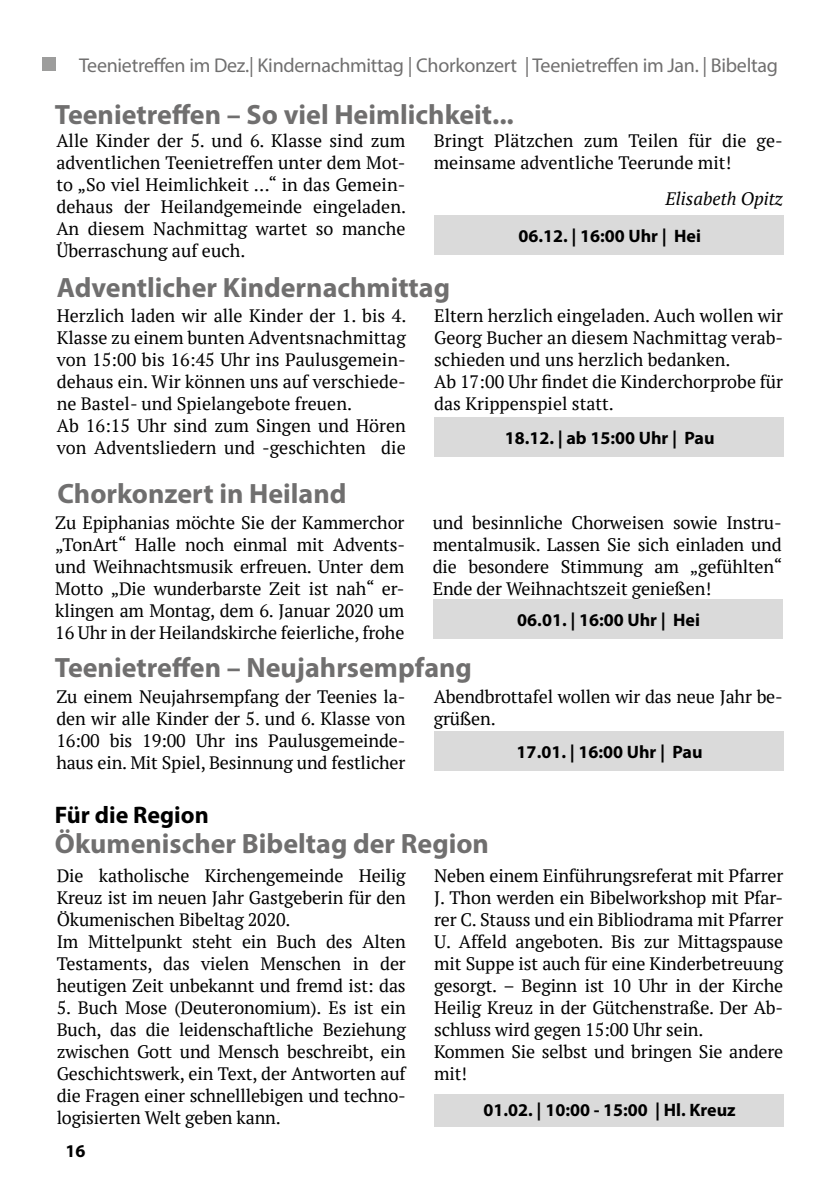
<style>
.page{position:relative;width:840px;height:1191px;background:#fff}
.page>*{position:absolute;margin:0;border:0;box-sizing:border-box;transform-origin:0 0}
.t1{font:700 28px "Myriad Pro";color:#706f6f}
.t2{font:700 24px "Myriad Pro";color:#000}
.t3{font:20px "Myriad Pro";letter-spacing:-.015em;color:#706f6f}
.t4{font:18px/22px "PT Serif";letter-spacing:-.01em;color:#000}
.t5{font:700 18px "Myriad Pro";color:#000}
.t6{font:italic 18px "PT Serif";color:#000}
</style>
<div class="page">
<div style="left:42px;top:57px;width:14px;height:14px;background:#9d9d9c"></div>
<div style="left:434px;top:215px;width:348px;height:40px;background:#dadada"></div>
<div style="left:434px;top:417px;width:348px;height:39px;background:#dadada"></div>
<div style="left:434px;top:731px;width:348px;height:39px;background:#dadada"></div>
<div style="left:434px;top:1094px;width:348px;height:32px;background:#dadada"></div>
<div style="left:433px;top:599px;width:348px;height:40px;background:#dadada"></div>
<p class="t3" style="left:79px;top:53px;width:700px">Teenietreffen im Dez.| Kindernachmittag | Chorkonzert | Teenietreffen im Jan. | Bibeltag</p>
<h1 class="t1" style="left:55px;top:96px;width:460px">Teenietreffen – So viel Heimlichkeit...</h1>
<p class="t4" style="left:56px;top:129px;width:351px;text-align:justify">Alle Kinder der 5. und 6. Klasse sind zum adventlichen Teenietreffen unter dem Mot&shy;to „So viel Heimlichkeit …“ in das Gemein&shy;dehaus der Heilandgemeinde eingeladen.<br>An diesem Nachmittag wartet so manche Überraschung auf euch.</p>
<p class="t4" style="left:433px;top:129px;width:350px">Bringt Plätzchen zum Teilen für die ge&shy;meinsame adventliche Teerunde mit!</p>
<p class="t6" style="left:665px;top:187px;width:119px">Elisabeth Opitz</p>
<p class="t5" style="left:518px;top:224px;width:184px">06.12. | 16:00 Uhr | Hei</p>
<h1 class="t1" style="left:57px;top:270px;width:394px">Adventlicher Kindernachmittag</h1>
<p class="t4" style="left:57px;top:304px;width:351px">Herzlich laden wir alle Kinder der 1. bis 4.<br>Klasse zu einem bunten Adventsnachmittag von 15:00 bis 16:45 Uhr ins Paulusgemein&shy;dehaus ein. Wir können uns auf verschiede&shy;ne Bastel- und Spielangebote freuen.<br>Ab 16:15 Uhr sind zum Singen und Hören von Adventsliedern und -geschichten die</p>
<p class="t4" style="left:434px;top:304px;width:350px">Eltern herzlich eingeladen. Auch wollen wir Georg Bucher an diesem Nachmittag verab&shy;schieden und uns herzlich bedanken.<br>Ab 17:00 Uhr findet die Kinderchorprobe für das Krippenspiel statt.</p>
<p class="t5" style="left:504px;top:426px;width:211px">18.12. | ab 15:00 Uhr | Pau</p>
<h1 class="t1" style="left:57px;top:475px;width:290px">Chorkonzert in Heiland</h1>
<p class="t4" style="left:55px;top:511px;width:351px;text-align:justify">Zu Epiphanias möchte Sie der Kammerchor „TonArt“ Halle noch einmal mit Advents&shy;und Weihnachtsmusik erfreuen. Unter dem Motto „Die wunderbarste Zeit ist nah“ er&shy;klingen am Montag, dem 6. Januar 2020 um 16 Uhr in der Heilandskirche feierliche, frohe</p>
<p class="t4" style="left:432px;top:511px;width:351px;text-align:justify">und besinnliche Chorweisen sowie Instru&shy;mentalmusik. Lassen Sie sich einladen und die besondere Stimmung am „gefühlten“ Ende der Weihnachtszeit genießen!</p>
<p class="t5" style="left:517px;top:608px;width:184px">06.01. | 16:00 Uhr | Hei</p>
<h1 class="t1" style="left:55px;top:649px;width:418px">Teenietreffen – Neujahrsempfang</h1>
<p class="t4" style="left:56px;top:685px;width:350px;text-align:justify">Zu einem Neujahrsempfang der Teenies la&shy;den wir alle Kinder der 5. und 6. Klasse von 16:00 bis 19:00 Uhr ins Paulusgemeinde&shy;haus ein. Mit Spiel, Besinnung und festlicher</p>
<p class="t4" style="left:433px;top:685px;width:350px">Abendbrottafel wollen wir das neue Jahr be&shy;grüßen.</p>
<p class="t5" style="left:516px;top:740px;width:187px">17.01. | 16:00 Uhr | Pau</p>
<h2 class="t2" style="left:55px;top:799px;width:155px">Für die Region</h2>
<h1 class="t1" style="left:55px;top:825px;width:435px">Ökumenischer Bibeltag der Region</h1>
<p class="t4" style="left:57px;top:864px;width:350px">Die katholische Kirchengemeinde Heilig Kreuz ist im neuen Jahr Gastgeberin für den Ökumenischen Bibeltag 2020.<br>Im Mittelpunkt steht ein Buch des Alten Testaments, das vielen Menschen in der heutigen Zeit unbekannt und fremd ist: das</p>
<p class="t4" style="left:57px;top:996px;width:350px;text-align:justify">5. Buch Mose (Deuteronomium). Es ist ein Buch, das die leidenschaftliche Beziehung zwischen Gott und Mensch beschreibt, ein Geschichtswerk, ein Text, der Antworten auf die Fragen einer schnelllebigen und techno&shy;logisierten Welt geben kann.</p>
<p class="t5" style="left:65px;top:1139px;width:21px">16</p>
<p class="t4" style="left:434px;top:864px;width:350px">Neben einem Einführungsreferat mit Pfarrer J. Thon werden ein Bibelworkshop mit Pfar&shy;rer C. Stauss und ein Bibliodrama mit Pfarrer U. Affeld angeboten. Bis zur Mittagspause mit Suppe ist auch für eine Kinderbetreuung gesorgt. – Beginn ist 10 Uhr in der Kirche Heilig Kreuz in der Gütchenstraße. Der Ab&shy;schluss wird gegen 15:00 Uhr sein.<br>Kommen Sie selbst und bringen Sie andere mit!</p>
<p class="t5" style="left:483px;top:1098px;width:253px">01.02. | 10:00 - 15:00 | Hl. Kreuz</p>
</div>
